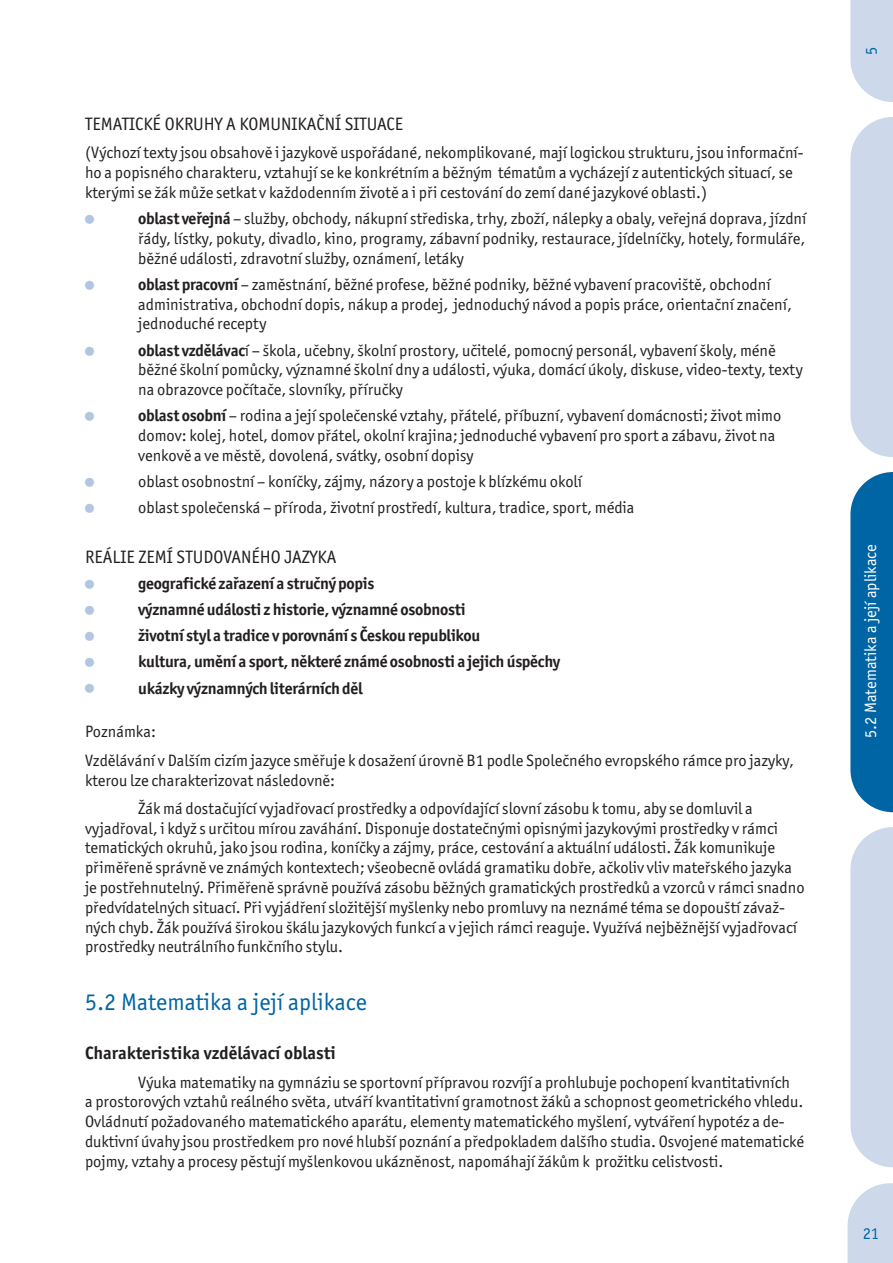
<style>
.page{position:relative;width:893px;height:1263px;background:#fff}
.page>*{position:absolute;margin:0;border:0;box-sizing:border-box;transform-origin:0 0}
.t1{font:24px "Officina San Itc TCE";color:#0065a4}
.t2{font:18px "Officina San Itc TCE";color:#231f20}
.t3{font:700 18px "Officina San Itc TCE";color:#231f20}
.t4{font:16.5px/19.8px "Officina San Itc TCE";color:#231f20}
.t5{font:700 16.5px/26.2px "Officina San Itc TCE";letter-spacing:-.015em;color:#231f20}
.t6{font:16.5px "Officina San Itc TCE";color:#fff}
.t7{font:16.5px "Officina San Itc TCE";color:#0065a4}
.t8{font:9px "Puntik";color:#b2c6e1}
.s1{font-weight:700}
</style>
<div class="page">
<svg style="left:847px;top:1183px;width:46px;height:80px;background:#d3dded"></svg>
<svg style="left:850px;top:0;width:43px;height:102px;background:#d1dcec"></svg>
<svg style="left:850px;top:117px;width:43px;height:340px;background:#d0dbec"></svg>
<svg style="left:850px;top:827px;width:43px;height:340px;background:#d0dbec"></svg>
<svg style="left:850px;top:472px;width:43px;height:340px;background:#106ea9"></svg>
<p class="t2" style="left:85px;top:115px;width:320px">TEMATICKÉ OKRUHY A KOMUNIKAČNÍ SITUACE</p>
<p class="t4" style="left:85px;top:143px;width:720px">(Výchozí texty jsou obsahově i jazykově uspořádané, nekomplikované, mají logickou strukturu, jsou informační&shy;ho a popisného charakteru, vztahují se ke konkrétním a běžným tématům a vycházejí z autentických situací, se kterými se žák může setkat v každodenním životě a i při cestování do zemí dané jazykové oblasti.)</p>
<p class="t4" style="left:138px;top:209px;width:670px;text-align:justify"><span class="s1">oblast veřejná</span> – služby, obchody, nákupní střediska, trhy, zboží, nálepky a obaly, veřejná doprava, jízdní řády, lístky, pokuty, divadlo, kino, programy, zábavní podniky, restaurace, jídelníčky, hotely, formuláře, běžné události, zdravotní služby, oznámení, letáky</p>
<p class="t4" style="left:138px;top:275px;width:655px"><span class="s1">oblast pracovní</span> – zaměstnání, běžné profese, běžné podniky, běžné vybavení pracoviště, obchodní administrativa, obchodní dopis, nákup a prodej, jednoduchý návod a popis práce, orientační značení, jednoduché recepty</p>
<p class="t4" style="left:138px;top:341px;width:666px"><span class="s1">oblast vzdělávac</span>í – škola, učebny, školní prostory, učitelé, pomocný personál, vybavení školy, méně běžné školní pomůcky, významné školní dny a události, výuka, domácí úkoly, diskuse, video-texty, texty na obrazovce počítače, slovníky, příručky</p>
<p class="t4" style="left:138px;top:406px;width:645px"><span class="s1">oblast osobní</span> – rodina a její společenské vztahy, přátelé, příbuzní, vybavení domácnosti; život mimo domov: kolej, hotel, domov přátel, okolní krajina; jednoduché vybavení pro sport a zábavu, život na venkově a ve městě, dovolená, svátky, osobní dopisy</p>
<p class="t4" style="left:138px;top:469px;width:498px;line-height:26.2px">oblast osobnostní – koníčky, zájmy, názory a postoje k blízkému okolí<br>oblast společenská – příroda, životní prostředí, kultura, tradice, sport, média</p>
<p class="t2" style="left:85px;top:548px;width:253px">REÁLIE ZEMÍ STUDOVANÉHO JAZYKA</p>
<p class="t5" style="left:138px;top:571px;width:423px">geografické zařazení a stručný popis<br>významné události z historie, významné osobnosti<br>životní styl a tradice v porovnání s Českou republikou<br>kultura, umění a sport, některé známé osobnosti a jejich úspěchy ukázky významných literárních děl</p>
<p class="t4" style="left:85px;top:718px;width:710px;line-height:28.3px">Poznámka:<br>Vzdělávání v Dalším cizím jazyce směřuje k dosažení úrovně B1 podle Společného evropského rámce pro jazyky,</p>
<p class="t4" style="left:138px;top:766px;width:616px;line-height:28.3px;text-indent:-53px">kterou lze charakterizovat následovně:<br>Žák má dostačující vyjadřovací prostředky a odpovídající slovní zásobu k tomu, aby se domluvil a</p>
<p class="t4" style="left:85px;top:819px;width:721px">vyjadřoval, i když s určitou mírou zaváhání. Disponuje dostatečnými opisnými jazykovými prostředky v rámci tematických okruhů, jako jsou rodina, koníčky a zájmy, práce, cestování a aktuální události. Žák komunikuje přiměřeně správně ve známých kontextech; všeobecně ovládá gramatiku dobře, ačkoliv vliv mateřského jazyka je postřehnutelný. Přiměřeně správně používá zásobu běžných gramatických prostředků a vzorců v rámci snadno předvídatelných situací. Při vyjádření složitější myšlenky nebo promluvy na neznámé téma se dopouští závaž&shy;ných chyb. Žák používá širokou škálu jazykových funkcí a v jejich rámci reaguje. Využívá nejběžnější vyjadřovací prostředky neutrálního funkčního stylu.</p>
<h1 class="t1" style="left:85px;top:990px;width:283px">5.2 Matematika a její aplikace</h1>
<p class="t3" style="left:85px;top:1045px;width:252px">Charakteristika vzdělávací oblasti</p>
<p class="t4" style="left:85px;top:1073px;width:720px;text-indent:53px">Výuka matematiky na gymnáziu se sportovní přípravou rozvíjí a prohlubuje pochopení kvantitativních<br>a prostorových vztahů reálného světa, utváří kvantitativní gramotnost žáků a schopnost geometrického vhledu.<br>Ovládnutí požadovaného matematického aparátu, elementy matematického myšlení, vytváření hypotéz a de&shy;duktivní úvahy jsou prostředkem pro nové hlubší poznání a předpokladem dalšího studia. Osvojené matematické pojmy, vztahy a procesy pěstují myšlenkovou ukázněnost, napomáhají žákům k prožitku celistvosti.</p>
<p class="t8" style="left:85px;top:215px;width:10px">A</p>
<p class="t8" style="left:85px;top:281px;width:10px">A</p>
<p class="t8" style="left:85px;top:346px;width:10px">A</p>
<p class="t8" style="left:85px;top:412px;width:10px">A</p>
<p class="t8" style="left:85px;top:478px;width:10px">A</p>
<p class="t8" style="left:85px;top:504px;width:10px">A</p>
<p class="t8" style="left:85px;top:579px;width:10px">A</p>
<p class="t8" style="left:85px;top:606px;width:10px">A</p>
<p class="t8" style="left:85px;top:632px;width:10px">A</p>
<p class="t8" style="left:85px;top:658px;width:10px">A</p>
<p class="t8" style="left:85px;top:684px;width:10px">A</p>
<p class="t7" style="left:863px;top:55px;width:10px;rotate:-90deg">5</p>
<p class="t6" style="left:862px;top:738px;width:195px;rotate:-90deg">5.2 Matematika a její aplikace</p>
<p class="t7" style="left:863px;top:1225px;width:18px">21</p>
</div>
